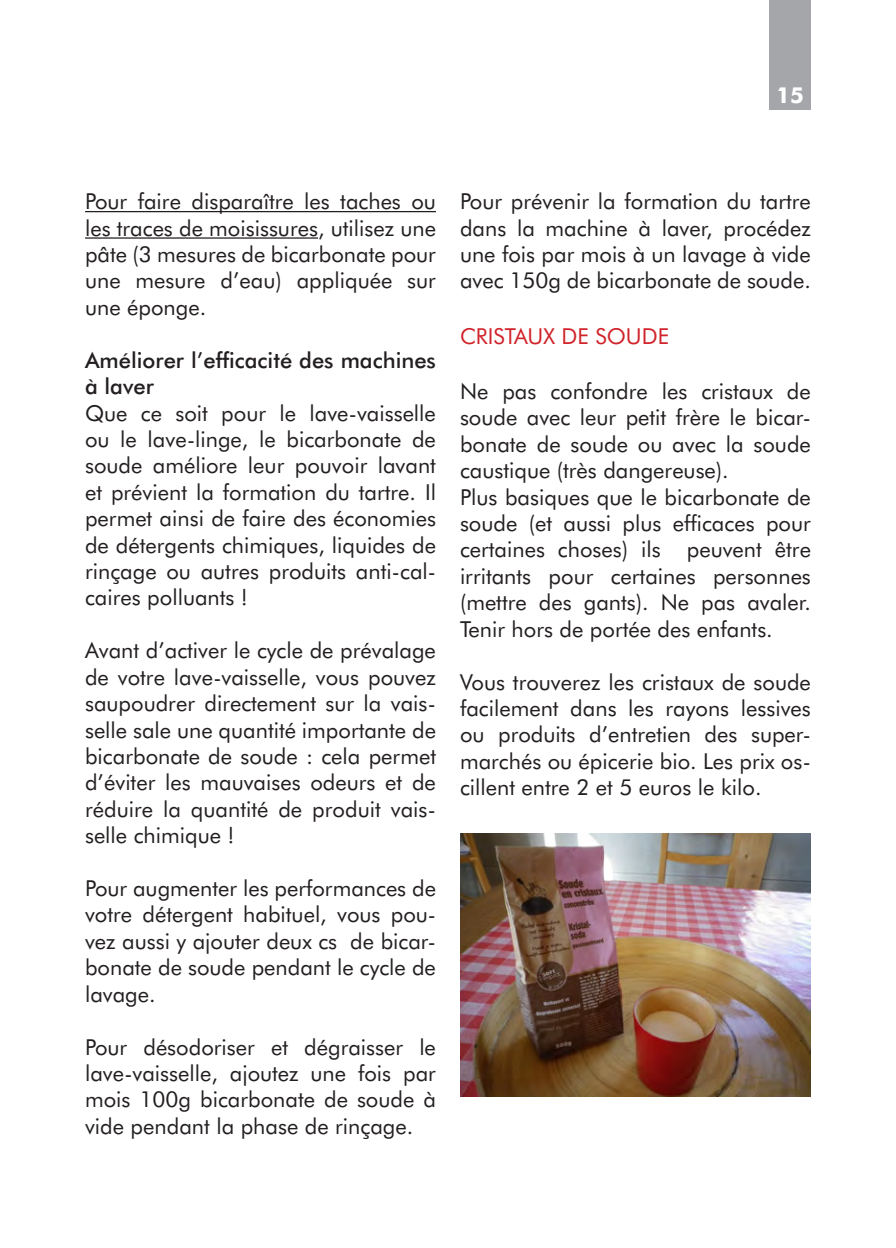
<style>
.page{position:relative;width:896px;height:1248px;background:#fff}
.page>*{position:absolute;margin:0;border:0;box-sizing:border-box;transform-origin:0 0}
.t1{font:22px/26.4px "Futura BT";color:#231f20;text-align:justify}
.t2{font:500 22px/26.4px "Futura BT";color:#231f20}
.t3{font:22px "Futura BT";color:#d1232a}
.t4{font:700 22px "Futura BT";color:#fff}
</style>
<div class="page">
<hr style="left:85px;top:211px;width:351px;height:1px;background:#231f20">
<hr style="left:85px;top:237px;width:233px;height:2px;background:#231f20">
<div style="left:769px;top:0;width:42px;height:110px;background:#a5a6aa"></div>
<img style="left:460px;top:833px;width:351px;height:263px">
<p class="t4" style="left:776px;top:81px;width:29px">15</p>
<p class="t1" style="left:85px;top:188px;width:352px">Pour faire disparaître les taches ou les traces de moisissures, utilisez une pâte (3 mesures de bicarbonate pour une mesure d’eau) appliquée sur une éponge.</p>
<p class="t2" style="left:85px;top:346px;width:352px">Améliorer l’efficacité des machines à laver</p>
<p class="t1" style="left:85px;top:399px;width:352px">Que ce soit pour le lave-vaisselle ou le lave-linge, le bicarbonate de soude améliore leur pouvoir lavant et prévient la formation du tartre. Il permet ainsi de faire des économies de détergents chimiques, liquides de rinçage ou autres produits anti-cal&shy;caires polluants !</p>
<p class="t1" style="left:85px;top:637px;width:352px">Avant d’activer le cycle de prévalage de votre lave-vaisselle, vous pouvez saupoudrer directement sur la vais&shy;selle sale une quantité importante de bicarbonate de soude : cela permet d’éviter les mauvaises odeurs et de réduire la quantité de produit vais&shy;selle chimique !</p>
<p class="t1" style="left:85px;top:874px;width:352px">Pour augmenter les performances de votre détergent habituel, vous pou&shy;vez aussi y ajouter deux cs de bicar&shy;bonate de soude pendant le cycle de lavage.</p>
<p class="t1" style="left:85px;top:1033px;width:352px">Pour désodoriser et dégraisser le lave-vaisselle, ajoutez une fois par mois 100g bicarbonate de soude à vide pendant la phase de rinçage.</p>
<p class="t1" style="left:460px;top:188px;width:352px">Pour prévenir la formation du tartre dans la machine à laver, procédez une fois par mois à un lavage à vide avec 150g de bicarbonate de soude.</p>
<p class="t3" style="left:460px;top:322px;width:211px">CRISTAUX DE SOUDE</p>
<p class="t1" style="left:460px;top:377px;width:352px">Ne pas confondre les cristaux de soude avec leur petit frère le bicar&shy;bonate de soude ou avec la soude caustique (très dangereuse).</p>
<p class="t1" style="left:460px;top:483px;width:352px">Plus basiques que le bicarbonate de soude (et aussi plus efficaces pour certaines choses) ils peuvent être irritants pour certaines personnes (mettre des gants). Ne pas avaler.<br>Tenir hors de portée des enfants.</p>
<p class="t1" style="left:460px;top:668px;width:352px">Vous trouverez les cristaux de soude facilement dans les rayons lessives ou produits d’entretien des super&shy;marchés ou épicerie bio. Les prix os&shy;cillent entre 2 et 5 euros le kilo.</p>
</div>
